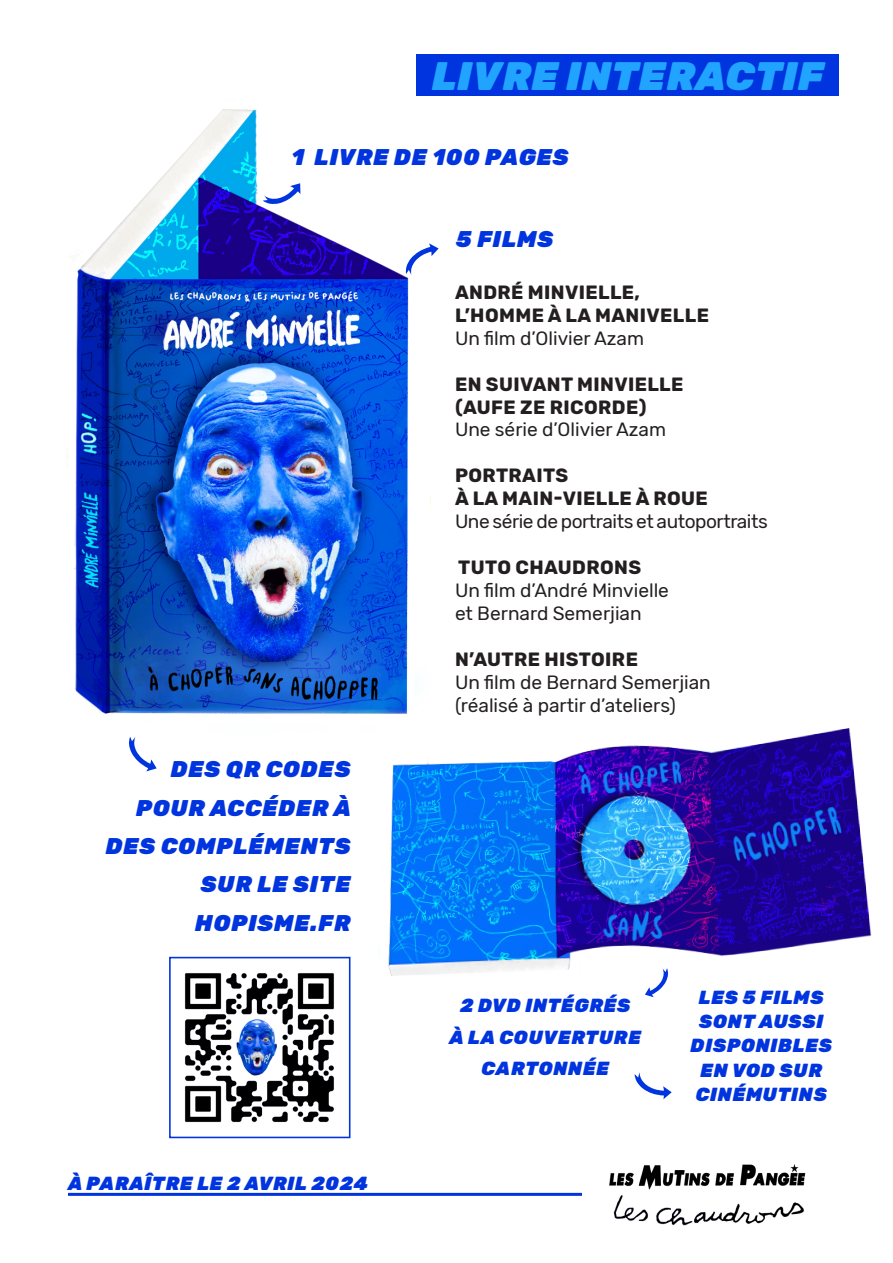
<style>
.page{position:relative;width:893px;height:1263px;background:#fff}
.page>*{position:absolute;margin:0;border:0;box-sizing:border-box;transform-origin:0 0}
.t1{font:italic 900 39.6px "Rubik";letter-spacing:.02em;color:#21a4ff}
.t2{font:italic 900 22.65px "Rubik";letter-spacing:.04em;color:#0034de}
.t3{font:19.2px "Rubik";color:#231f20}
.t4{font:700 19.2px "Rubik";letter-spacing:.02em;color:#231f20}
.t5{font:19.2px "Rubik";letter-spacing:-.025em;color:#231f20}
.t6{font:italic 900 18.9px/24.3px "Rubik";letter-spacing:.04em;color:#0034de;text-align:center}
</style>
<div class="page">
<img style="left:613px;top:1195px;width:191px;height:31px">
<img style="left:609px;top:1164px;width:197px;height:26px">
<hr style="left:68px;top:1193px;width:514px;height:3px;background:#0034de">
<img style="left:74px;top:95px;width:360px;height:619px">
<img style="left:185px;top:973px;width:149px;height:150px">
<div style="left:169px;top:957px;width:181px;height:181px;border:2px solid #0034de"></div>
<img style="left:388px;top:728px;width:484px;height:248px">
<div style="left:416px;top:54px;width:423px;height:41px;background:#0034de"></div>
<svg style="left:402px;top:239px;width:32px;height:43px"></svg>
<svg style="left:262px;top:183px;width:39px;height:22px"></svg>
<svg style="left:645px;top:964px;width:25px;height:12px"></svg>
<p class="t1" style="left:432px;top:52px;width:393px">LIVRE INTERACTIF</p>
<p class="t2" style="left:292px;top:143px;width:278px">1 LIVRE DE 100 PAGES</p>
<p class="t2" style="left:456px;top:225px;width:99px">5 FILMS</p>
<p class="t2" style="left:171px;top:756px;width:181px">DES QR CODES</p>
<p class="t2" style="left:136px;top:794px;width:216px">POUR ACCÉDER À</p>
<p class="t2" style="left:106px;top:833px;width:246px">DES COMPLÉMENTS</p>
<p class="t2" style="left:201px;top:871px;width:151px">SUR LE SITE</p>
<p class="t2" style="left:195px;top:909px;width:157px">HOPISME.FR</p>
<p class="t6" style="left:68px;top:1171px;width:302px">À PARAÎTRE LE 2 AVRIL 2024</p>
<p class="t4" style="left:455px;top:281px;width:186px">ANDRÉ MINVIELLE,</p>
<p class="t4" style="left:455px;top:304px;width:255px">L’HOMME À LA MANIVELLE</p>
<p class="t3" style="left:455px;top:327px;width:191px">Un film d’Olivier Azam</p>
<p class="t4" style="left:455px;top:373px;width:230px">EN SUIVANT MINVIELLE</p>
<p class="t4" style="left:455px;top:396px;width:193px">(AUFE ZE RICORDE)</p>
<p class="t3" style="left:455px;top:419px;width:213px">Une série d’Olivier Azam</p>
<p class="t4" style="left:455px;top:465px;width:115px">PORTRAITS</p>
<p class="t4" style="left:455px;top:487px;width:254px">À LA MAIN-VIELLE À ROUE</p>
<p class="t5" style="left:455px;top:511px;width:314px">Une série de portraits et autoportraits</p>
<p class="t4" style="left:458px;top:556px;width:184px">TUTO CHAUDRONS</p>
<p class="t3" style="left:455px;top:580px;width:215px">Un film d’André Minvielle</p>
<p class="t3" style="left:455px;top:603px;width:188px">et Bernard Semerjian</p>
<p class="t4" style="left:455px;top:648px;width:184px">N’AUTRE HISTOIRE</p>
<p class="t3" style="left:455px;top:672px;width:257px">Un film de Bernard Semerjian</p>
<p class="t3" style="left:455px;top:695px;width:222px">(réalisé à partir d’ateliers)</p>
<p class="t6" style="left:460px;top:993px;width:172px">2 DVD INTÉGRÉS</p>
<p class="t6" style="left:450px;top:1025px;width:193px">À LA COUVERTURE</p>
<p class="t6" style="left:482px;top:1057px;width:129px">CARTONNÉE</p>
<p class="t6" style="left:691px;top:985px;width:143px">LES 5 FILMS<br>SONT AUSSI<br>DISPONIBLES<br>EN VOD SUR<br>CINÉMUTINS</p>
</div>
